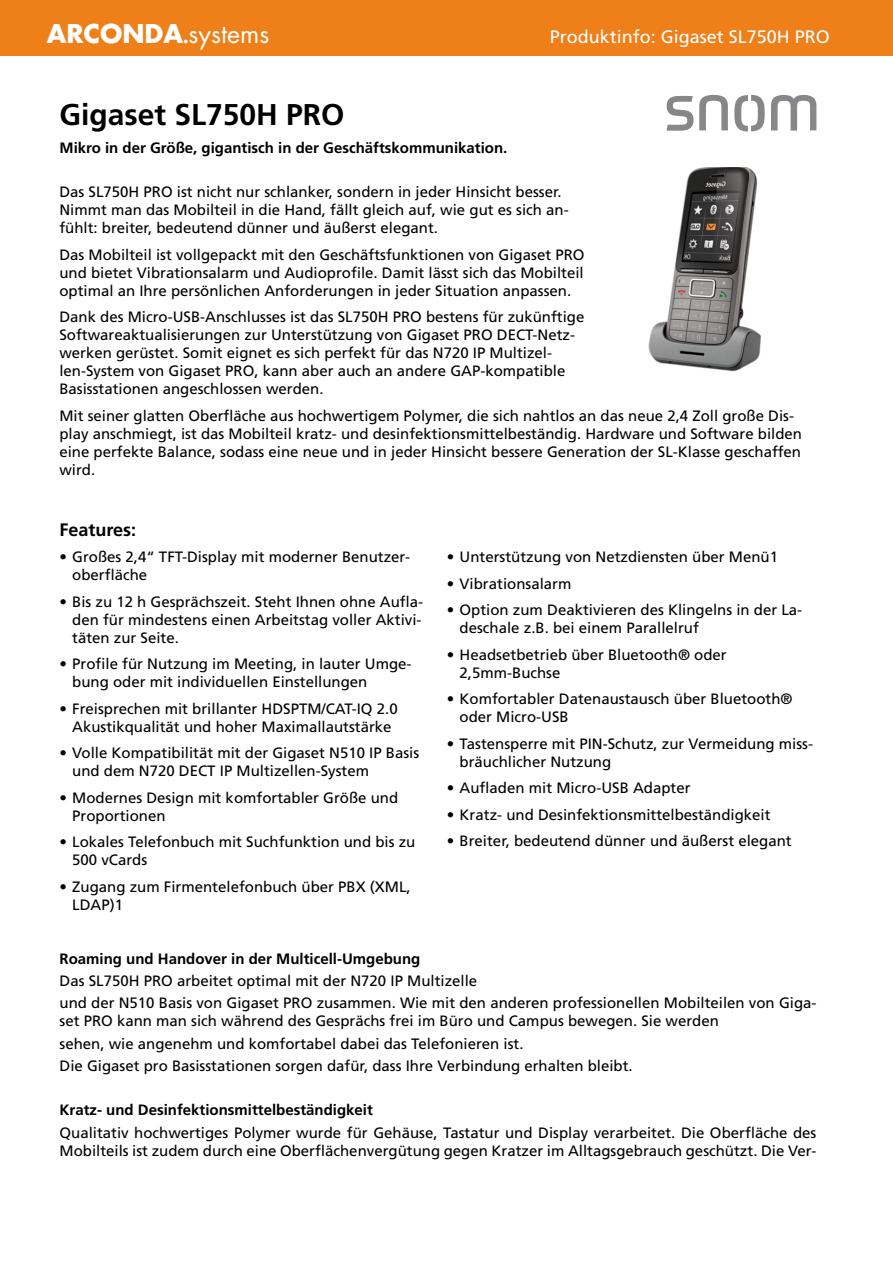
<style>
.page{position:relative;width:893px;height:1263px;background:#fff}
.page>*{position:absolute;margin:0;border:0;box-sizing:border-box;transform-origin:0 0}
.t1{font:700 30px "Frutiger LT Std";color:#000}
.t2{font:700 25.2px "Futura Std";color:#fff}
.t3{font:18px "Frutiger LT Std";color:#fff}
.t4{font:700 18px "Frutiger LT Std";color:#000}
.t5{font:15px/18px "Frutiger LT Std";color:#000}
.t6{font:700 15px "Frutiger LT Std";color:#000}
.s1{font-size:15.75px}
.s2{font-weight:400;font-size:25.05px}
</style>
<div class="page">
<div style="left:0;top:0;width:893px;height:55px;background:#ef7f18"></div>
<img style="left:648px;top:168px;width:114px;height:204px">
<svg style="left:666px;top:96px;width:27px;height:35px"></svg>
<svg style="left:734px;top:95px;width:31px;height:37px"></svg>
<svg style="left:771px;top:95px;width:45px;height:36px"></svg>
<svg style="left:699px;top:95px;width:29px;height:35px"></svg>
<h2 class="t2" style="left:47px;top:17px;width:224px">ARCONDA<span class="s1">.</span><span class="s2">systems</span></h2>
<h1 class="t1" style="left:60px;top:97px;width:287px">Gigaset SL750H PRO</h1>
<p class="t6" style="left:60px;top:139px;width:449px">Mikro in der Größe, gigantisch in der Geschäftskommunikation.</p>
<p class="t3" style="left:550px;top:26px;width:282px">Produktinfo: Gigaset SL750H PRO</p>
<p class="t5" style="left:59px;top:183px;width:511px">Das SL750H PRO ist nicht nur schlanker, sondern in jeder Hinsicht besser.<br>Nimmt man das Mobilteil in die Hand, fällt gleich auf, wie gut es sich an&shy;fühlt: breiter, bedeutend dünner und äußerst elegant.</p>
<p class="t5" style="left:59px;top:246px;width:527px;text-align:justify">Das Mobilteil ist vollgepackt mit den Geschäftsfunktionen von Gigaset PRO und bietet Vibrationsalarm und Audioprofile. Damit lässt sich das Mobilteil optimal an Ihre persönlichen Anforderungen in jeder Situation anpassen.</p>
<p class="t5" style="left:59px;top:308px;width:527px">Dank des Micro-USB-Anschlusses ist das SL750H PRO bestens für zukünftige Softwareaktualisierungen zur Unterstützung von Gigaset PRO DECT-Netz&shy;werken gerüstet. Somit eignet es sich perfekt für das N720 IP Multizel&shy;len-System von Gigaset PRO, kann aber auch an andere GAP-kompatible Basisstationen angeschlossen werden.</p>
<p class="t5" style="left:59px;top:407px;width:744px">Mit seiner glatten Oberfläche aus hochwertigem Polymer, die sich nahtlos an das neue 2,4 Zoll große Dis&shy;play anschmiegt, ist das Mobilteil kratz- und desinfektionsmittelbeständig. Hardware und Software bilden eine perfekte Balance, sodass eine neue und in jeder Hinsicht bessere Generation der SL-Klasse geschaffen wird.</p>
<p class="t4" style="left:60px;top:519px;width:78px">Features:</p>
<p class="t5" style="left:72px;top:548px;width:339px;text-indent:-13px">• Großes 2,4“ TFT-Display mit moderner Benutzer&shy;oberfläche</p>
<p class="t5" style="left:72px;top:593px;width:352px;text-align:justify;text-indent:-13px">• Bis zu 12 h Gesprächszeit. Steht Ihnen ohne Aufla&shy;den für mindestens einen Arbeitstag voller Aktivi&shy;täten zur Seite.</p>
<p class="t5" style="left:72px;top:655px;width:341px;text-indent:-13px">• Profile für Nutzung im Meeting, in lauter Umge&shy;bung oder mit individuellen Einstellungen</p>
<p class="t5" style="left:60px;top:700px;width:340px;text-align:center">• Freisprechen mit brillanter HDSPTM/CAT-IQ 2.0<br>Akustikqualität und hoher Maximallautstärke</p>
<p class="t5" style="left:72px;top:744px;width:348px;text-indent:-13px">• Volle Kompatibilität mit der Gigaset N510 IP Basis und dem N720 DECT IP Multizellen-System</p>
<p class="t5" style="left:72px;top:789px;width:327px;text-indent:-13px">• Modernes Design mit komfortabler Größe und<br>Proportionen</p>
<p class="t5" style="left:72px;top:833px;width:345px;text-indent:-13px">• Lokales Telefonbuch mit Suchfunktion und bis zu<br>500 vCards</p>
<p class="t5" style="left:72px;top:878px;width:340px;text-indent:-13px">• Zugang zum Firmentelefonbuch über PBX (XML,<br>LDAP)1</p>
<p class="t5" style="left:447px;top:548px;width:333px">• Unterstützung von Netzdiensten über Menü1</p>
<p class="t5" style="left:447px;top:575px;width:126px">• Vibrationsalarm</p>
<p class="t5" style="left:460px;top:601px;width:344px;text-indent:-13px">• Option zum Deaktivieren des Klingelns in der La&shy;deschale z.B. bei einem Parallelruf</p>
<p class="t5" style="left:460px;top:646px;width:269px;text-indent:-13px">• Headsetbetrieb über Bluetooth® oder<br>2,5mm-Buchse</p>
<p class="t5" style="left:460px;top:690px;width:334px;text-indent:-13px">• Komfortabler Datenaustausch über Bluetooth® oder Micro-USB</p>
<p class="t5" style="left:460px;top:735px;width:355px;text-indent:-13px">• Tastensperre mit PIN-Schutz, zur Vermeidung miss&shy;bräuchlicher Nutzung</p>
<p class="t5" style="left:447px;top:779px;width:245px">• Aufladen mit Micro-USB Adapter</p>
<p class="t5" style="left:447px;top:806px;width:325px">• Kratz- und Desinfektionsmittelbeständigkeit</p>
<p class="t5" style="left:447px;top:832px;width:346px">• Breiter, bedeutend dünner und äußerst elegant</p>
<p class="t6" style="left:60px;top:950px;width:362px">Roaming und Handover in der Multicell-Umgebung</p>
<p class="t5" style="left:60px;top:970px;width:758px;line-height:22.2px">Das SL750H PRO arbeitet optimal mit der N720 IP Multizelle<br>und der N510 Basis von Gigaset PRO zusammen. Wie mit den anderen professionellen Mobilteilen von Giga-</p>
<p class="t5" style="left:60px;top:1010px;width:661px;line-height:22.2px">set PRO kann man sich während des Gesprächs frei im Büro und Campus bewegen. Sie werden sehen, wie angenehm und komfortabel dabei das Telefonieren ist.<br>Die Gigaset pro Basisstationen sorgen dafür, dass Ihre Verbindung erhalten bleibt.</p>
<p class="t6" style="left:60px;top:1101px;width:315px">Kratz- und Desinfektionsmittelbeständigkeit</p>
<p class="t5" style="left:60px;top:1123px;width:758px">Qualitativ hochwertiges Polymer wurde für Gehäuse, Tastatur und Display verarbeitet. Die Oberfläche des<br>Mobilteils ist zudem durch eine Oberflächenvergütung gegen Kratzer im Alltagsgebrauch geschützt. Die Ver-</p>
</div>
